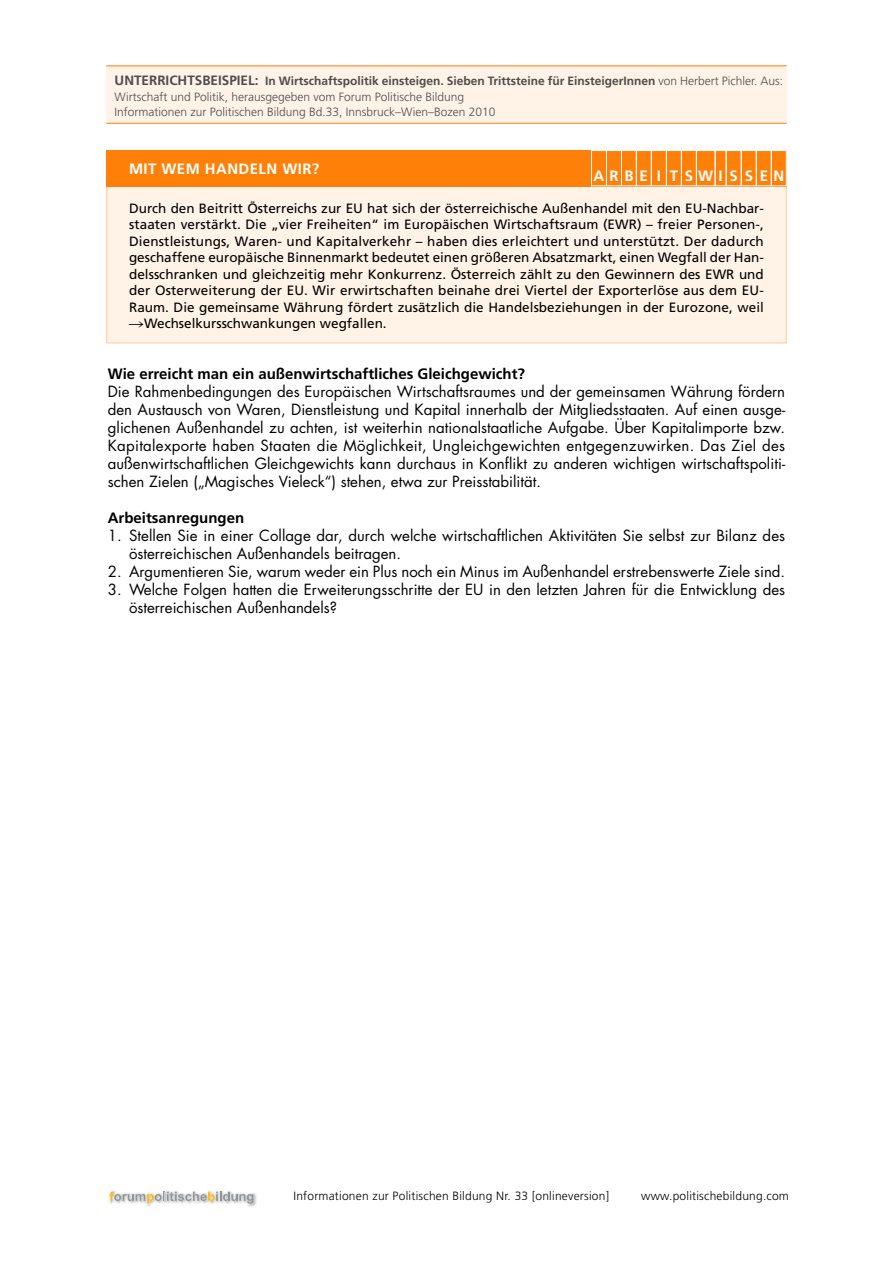
<style>
.page{position:relative;width:893px;height:1263px;background:#fff}
.page>*{position:absolute;margin:0;border:0;box-sizing:border-box;transform-origin:0 0}
.t1{font:15px/18px "Futura";color:#000}
.t2{font:700 15px "Frutiger";color:#000}
.t3{font:700 15px "Frutiger";letter-spacing:.03em;color:#fff}
.t4{font:700 15px "Frutiger";letter-spacing:.395em;color:#fff}
.t5{font:13.5px/16.5px "Frutiger";color:#000;text-align:justify}
.t6{font:300 12px/15.5px "Frutiger";color:#4d4d4d}
.t7{font:300 12px "Frutiger";letter-spacing:.02em;color:#000}
.s1{font-weight:700;font-size:13.5px}
.s2{font-weight:700}
.s3{font-family:"European Pi Four";font-size:15px}
</style>
<div class="page">
<img style="left:247px;top:1193px;width:10px;height:14px">
<svg style="left:109px;top:1191px;width:144px;height:14px"></svg>
<div style="left:106px;top:66px;width:681px;height:57px;background:#fff2e6"></div>
<hr style="left:106px;top:123px;width:681px;height:1px;background:#ff8008">
<hr style="left:106px;top:65px;width:681px;height:1px;background:#ff8008">
<div style="left:107px;top:151px;width:679px;height:192px;background:#fff2e6"></div>
<div style="left:106px;top:150px;width:681px;height:36px;background:#ff8008"></div>
<div style="left:591px;top:150px;width:16px;height:36px;border:1px solid #fff"></div>
<div style="left:606px;top:150px;width:16px;height:36px;border:1px solid #fff"></div>
<div style="left:621px;top:150px;width:16px;height:36px;border:1px solid #fff"></div>
<div style="left:636px;top:150px;width:16px;height:36px;border:1px solid #fff"></div>
<div style="left:651px;top:150px;width:16px;height:36px;border:1px solid #fff"></div>
<div style="left:666px;top:150px;width:16px;height:36px;border:1px solid #fff"></div>
<div style="left:681px;top:150px;width:16px;height:36px;border:1px solid #fff"></div>
<div style="left:726px;top:150px;width:16px;height:36px;border:1px solid #fff"></div>
<div style="left:741px;top:150px;width:16px;height:36px;border:1px solid #fff"></div>
<div style="left:756px;top:150px;width:16px;height:36px;border:1px solid #fff"></div>
<div style="left:771px;top:150px;width:16px;height:36px;border:1px solid #fff"></div>
<div style="left:696px;top:150px;width:20px;height:36px;border:1px solid #fff"></div>
<p class="t6" style="left:115px;top:74px;width:670px"><span class="s1">UNTERRICHTSBEISPIEL:</span> <span class="s2">In Wirtschaftspolitik einsteigen. Sieben Trittsteine für EinsteigerInnen</span> von Herbert Pichler. Aus:<br>Wirtschaft und Politik, herausgegeben vom Forum Politische Bildung<br>Informationen zur Politischen Bildung Bd.33, Innsbruck–Wien–Bozen 2010</p>
<p class="t3" style="left:129px;top:163px;width:192px">MIT WEM HANDELN WIR?</p>
<p class="t4" style="left:594px;top:170px;width:192px">ARBE I TSWISSEN</p>
<p class="t5" style="left:129px;top:201px;width:636px">Durch den Beitritt Österreichs zur EU hat sich der österreichische Außenhandel mit den EU-Nachbar&shy;staaten verstärkt. Die „vier Freiheiten“ im Europäischen Wirtschaftsraum (EWR) – freier Personen-, Dienstleistungs, Waren- und Kapitalverkehr – haben dies erleichtert und unterstützt. Der dadurch geschaffene europäische Binnenmarkt bedeutet einen größeren Absatzmarkt, einen Wegfall der Han&shy;delsschranken und gleichzeitig mehr Konkurrenz. Österreich zählt zu den Gewinnern des EWR und der Osterweiterung der EU. Wir erwirtschaften beinahe drei Viertel der Exporterlöse aus dem EU-Raum. Die gemeinsame Währung fördert zusätzlich die Handelsbeziehungen in der Eurozone, weil <span class="s3">-</span>Wechselkursschwankungen wegfallen.</p>
<p class="t2" style="left:108px;top:368px;width:419px">Wie erreicht man ein außenwirtschaftliches Gleichgewicht?</p>
<p class="t1" style="left:108px;top:384px;width:679px;text-align:justify">Die Rahmenbedingungen des Europäischen Wirtschaftsraumes und der gemeinsamen Währung fördern den Austausch von Waren, Dienstleistung und Kapital innerhalb der Mitgliedsstaaten. Auf einen ausge&shy;glichenen Außenhandel zu achten, ist weiterhin nationalstaatliche Aufgabe. Über Kapitalimporte bzw.<br>Kapitalexporte haben Staaten die Möglichkeit, Ungleichgewichten entgegenzuwirken. Das Ziel des außenwirtschaftlichen Gleichgewichts kann durchaus in Konflikt zu anderen wichtigen wirtschaftspoliti&shy;schen Zielen („Magisches Vieleck“) stehen, etwa zur Preisstabilität.</p>
<p class="t2" style="left:108px;top:512px;width:138px">Arbeitsanregungen</p>
<p class="t1" style="left:129px;top:528px;width:658px;text-indent:-21px">1. Stellen Sie in einer Collage dar, durch welche wirtschaftlichen Aktivitäten Sie selbst zur Bilanz des österreichischen Außenhandels beitragen.</p>
<p class="t1" style="left:108px;top:564px;width:679px">2. Argumentieren Sie, warum weder ein Plus noch ein Minus im Außenhandel erstrebenswerte Ziele sind.</p>
<p class="t1" style="left:129px;top:582px;width:658px;text-indent:-21px">3. Welche Folgen hatten die Erweiterungsschritte der EU in den letzten Jahren für die Entwicklung des österreichischen Außenhandels?</p>
<p class="t7" style="left:293px;top:1191px;width:317px">Informationen zur Politischen Bildung Nr. 33 [onlineversion]</p>
<p class="t7" style="left:641px;top:1191px;width:149px">www.politischebildung.com</p>
</div>
